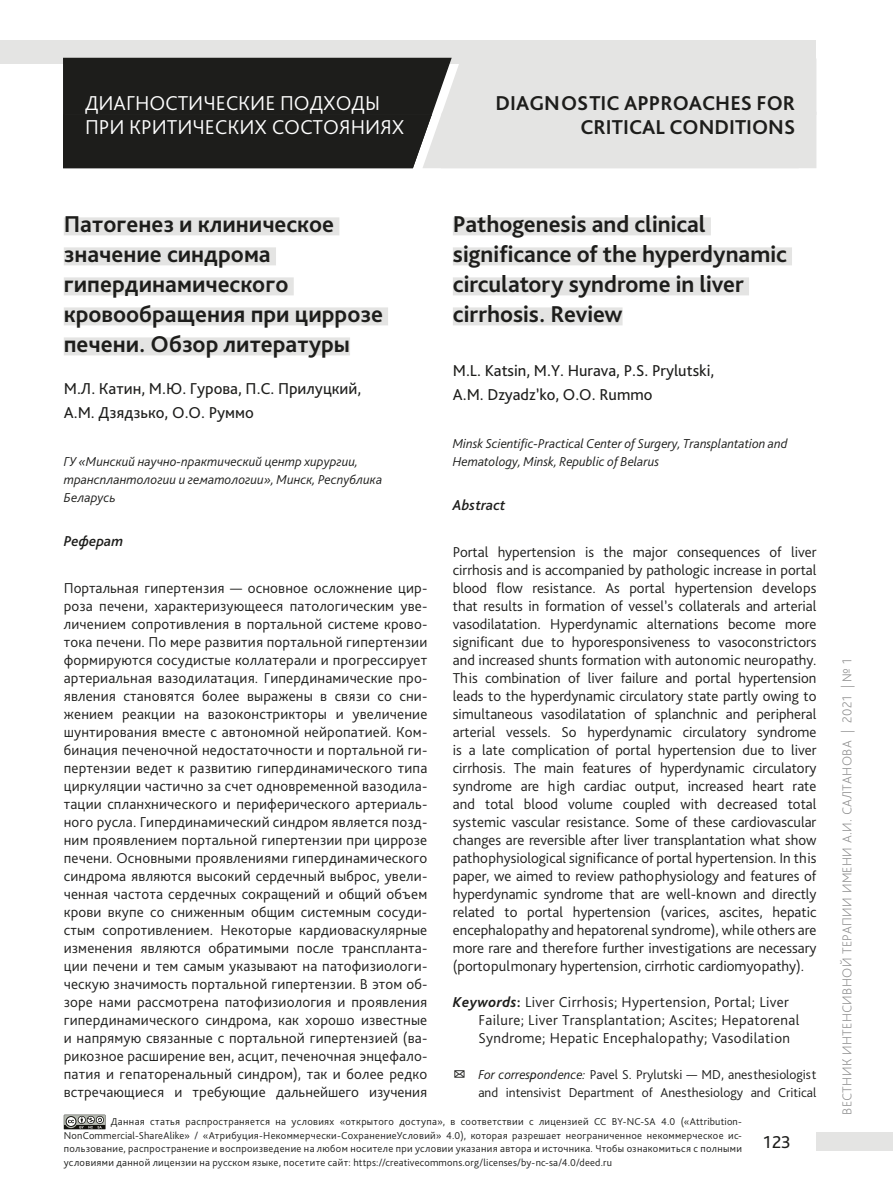
<style>
.page{position:relative;width:893px;height:1191px;background:#fff}
.page>*{position:absolute;margin:0;border:0;box-sizing:border-box;transform-origin:0 0}
.t1{font:700 24px/30px "Bliss Pro";color:#1d1d1b}
.t2{font:300 21px/24px "Bliss Pro";color:#fff}
.t3{font:700 21px/24px "Bliss Pro";color:#1d1d1b;text-align:right}
.t4{font:18px "Bliss Pro";color:#1d1d1b}
.t5{font:16.5px/24px "Bliss Pro";color:#1d1d1b}
.t6{font:300 15px/18px "Bliss Pro";letter-spacing:.025em;color:#1d1d1b;text-align:justify}
.t7{font:italic 500 15px "Bliss Pro";color:#1d1d1b}
.t8{font:italic 300 13.5px/18px "Bliss Pro";color:#1d1d1b}
.t9{font:300 13.5px/18px "Bliss Pro";color:#1d1d1b;text-align:right}
.t10{font:200 13.5px "Bliss Pro";letter-spacing:.025em;color:#878787}
.t11{font:300 10.5px/13.5px "Bliss Pro";letter-spacing:.02em;color:#1d1d1b;text-align:justify}
.s1{font-weight:700;font-style:italic}
.s2{font-weight:700}
.s3{font-family:"Bix Bats LT Std Wired";font-weight:400}
.s4{font-style:italic}
.s5{font-weight:400;font-style:italic}
</style>
<div class="page">
<div style="left:816px;top:1132px;width:77px;height:18px;background:#e4e4e3"></div>
<div style="left:1px;top:40px;width:815px;height:23px;background:#e4e4e3"></div>
<svg style="left:62px;top:57px;width:754px;height:111px;background:#838382"></svg>
<div style="left:64px;top:217px;width:275px;height:18px;background:#e4e4e3"></div>
<div style="left:64px;top:247px;width:212px;height:18px;background:#e4e4e3"></div>
<div style="left:64px;top:277px;width:230px;height:18px;background:#e4e4e3"></div>
<div style="left:64px;top:307px;width:324px;height:18px;background:#e4e4e3"></div>
<div style="left:64px;top:337px;width:286px;height:18px;background:#e4e4e3"></div>
<div style="left:453px;top:217px;width:258px;height:18px;background:#e4e4e3"></div>
<div style="left:453px;top:247px;width:339px;height:18px;background:#e4e4e3"></div>
<div style="left:453px;top:277px;width:296px;height:18px;background:#e4e4e3"></div>
<div style="left:453px;top:307px;width:170px;height:18px;background:#e4e4e3"></div>
<svg style="left:64px;top:1114px;width:42px;height:16px"></svg>
<h2 class="t2" style="left:85px;top:91px;width:321px">ДИАГНОСТИЧЕСКИЕ ПОДХОДЫ<br>ПРИ КРИТИЧЕСКИХ СОСТОЯНИЯХ</h2>
<h2 class="t3" style="left:496px;top:91px;width:301px">DIAGNOSTIC APPROACHES FOR<br>CRITICAL CONDITIONS</h2>
<h1 class="t1" style="left:453px;top:209px;width:335px">Pathogenesis and clinical significance of the hyperdynamic circulatory syndrome in liver cirrhosis. Review</h1>
<h1 class="t1" style="left:64px;top:209px;width:321px">Патогенез и клиническое значение синдрома гипердинамического кровообращения при циррозе печени. Обзор литературы</h1>
<p class="t5" style="left:64px;top:376px;width:299px">М.Л. Катин, М.Ю. Гурова, П.С. Прилуцкий,<br>А.М. Дзядзько, О.О. Руммо</p>
<p class="t8" style="left:64px;top:452px;width:320px">ГУ «Минский научно-практический центр хирургии, трансплантологии и гематологии», Минск, Республика<br>Беларусь</p>
<p class="t7" style="left:64px;top:532px;width:61px">Реферат</p>
<p class="t6" style="left:64px;top:578px;width:365px">Портальная гипертензия — основное осложнение цир&shy;роза печени, характеризующееся патологическим уве&shy;личением сопротивления в портальной системе крово&shy;тока печени. По мере развития портальной гипертензии формируются сосудистые коллатерали и прогрессирует артериальная вазодилатация. Гипердинамические про&shy;явления становятся более выражены в связи со сни&shy;жением реакции на вазоконстрикторы и увеличение шунтирования вместе с автономной нейропатией. Ком&shy;бинация печеночной недостаточности и портальной ги&shy;пертензии ведет к развитию гипердинамического типа циркуляции частично за счет одновременной вазодила&shy;тации спланхнического и периферического артериаль&shy;ного русла. Гипердинамический синдром является позд&shy;ним проявлением портальной гипертензии при циррозе печени. Основными проявлениями гипердинамического синдрома являются высокий сердечный выброс, увели&shy;ченная частота сердечных сокращений и общий объем крови вкупе со сниженным общим системным сосуди&shy;стым сопротивлением. Некоторые кардиоваскулярные изменения являются обратимыми после транспланта&shy;ции печени и тем самым указывают на патофизиологи&shy;ческую значимость портальной гипертензии. В этом об&shy;зоре нами рассмотрена патофизиология и проявления гипердинамического синдрома, как хорошо известные и напрямую связанные с портальной гипертензией (ва&shy;рикозное расширение вен, асцит, печеночная энцефало&shy;патия и гепаторенальный синдром), так и более редко встречающиеся и требующие дальнейшего изучения</p>
<p class="t5" style="left:453px;top:358px;width:263px">M.L. Katsin, M.Y. Hurava, P.S. Prylutski,<br>A.M. Dzyadz’ko, O.O. Rummo</p>
<p class="t8" style="left:453px;top:434px;width:336px">Minsk Scientific-Practical Center of Surgery, Transplantation and<br>Hematology, Minsk, Republic of Belarus</p>
<p class="t7" style="left:453px;top:496px;width:54px">Abstract</p>
<p class="t6" style="left:453px;top:542px;width:365px">Portal hypertension is the major consequences of liver cirrhosis and is accompanied by pathologic increase in portal blood flow resistance. As portal hypertension develops that results in formation of vessel’s collaterals and arterial vasodilatation. Hyperdynamic alternations become more significant due to hyporesponsiveness to vasoconstrictors and increased shunts formation with autonomic neuropathy.<br>This combination of liver failure and portal hypertension leads to the hyperdynamic circulatory state partly owing to simultaneous vasodilatation of splanchnic and peripheral arterial vessels. So hyperdynamic circulatory syndrome is a late complication of portal hypertension due to liver cirrhosis. The main features of hyperdynamic circulatory syndrome are high cardiac output, increased heart rate and total blood volume coupled with decreased total systemic vascular resistance. Some of these cardiovascular changes are reversible after liver transplantation what show pathophysiological significance of portal hypertension. In this paper, we aimed to review pathophysiology and features of hyperdynamic syndrome that are well-known and directly related to portal hypertension (varices, ascites, hepatic encephalopathy and hepatorenal syndrome), while others are more rare and therefore further investigations are necessary (portopulmonary hypertension, cirrhotic cardiomyopathy).</p>
<p class="t6" style="left:478px;top:992px;width:322px;text-align:left;text-indent:-26px"><span class="s1">Keywords</span><span class="s2">:</span> Liver Cirrhosis; Hypertension, Portal; Liver<br>Failure; Liver Transplantation; Ascites; Hepatorenal<br>Syndrome; Hepatic Encephalopathy; Vasodilation</p>
<p class="t9" style="left:453px;top:1064px;width:365px"><span class="s3">u</span> <span class="s4">For corres</span><span class="s5">p</span><span class="s4">ondence:</span> Pavel S. Prylutski — MD, anesthesiologist and intensivist Department of Anesthesiology and Critical</p>
<p class="t11" style="left:64px;top:1114px;width:680px;text-indent:47px">Данная статья распространяется на условиях «открытого доступа», в соответствии с лицензией CC BY-NC-SA 4.0 («Attribution-NonCommercial-ShareAlike» / «Атрибуция-Некоммерчески-СохранениеУсловий» 4.0), которая разрешает неограниченное некоммерческое ис&shy;пользование, распространение и воспроизведение на любом носителе при условии указания автора и источника. Чтобы ознакомиться с полными условиями данной лицензии на русском языке, посетите сайт: https://creativecommons.org/licenses/by-nc-sa/4.0/deed.ru</p>
<p class="t4" style="left:763px;top:1131px;width:29px">123</p>
<p class="t10" style="left:839px;top:1114px;width:458px;rotate:-90deg">ВЕСТНИК ИНТЕНСИВНОЙ ТЕРАПИИ ИМЕНИ А.И. САЛТАНОВА | 2021 | № 1</p>
</div>
